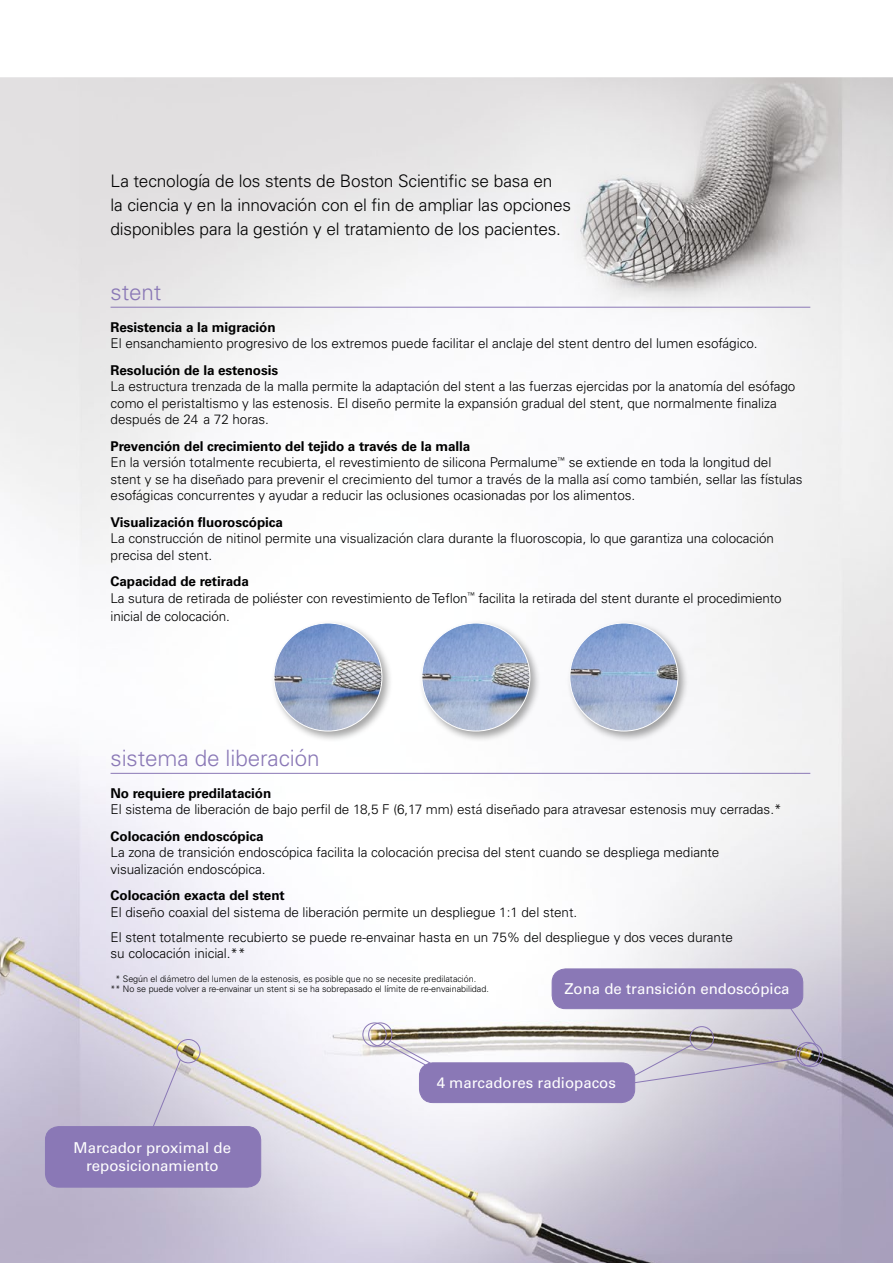
<style>
.page{position:relative;width:893px;height:1263px;background:#fff}
.page>*{position:absolute;margin:0;border:0;box-sizing:border-box;transform-origin:0 0}
.t1{font:300 22.5px "Univers CE";letter-spacing:-.005em;color:#8a78b6}
.t2{font:300 17.25px/24px "Univers CE";letter-spacing:-.01em;color:#000}
.t3{font:15px/18px "Univers";color:#fff;text-align:center}
.t4{font:300 13.5px/16.5px "Univers CE";letter-spacing:-.005em;color:#000}
.t5{font:700 13.5px "Univers CE";letter-spacing:-.005em;color:#000}
.t6{font:300 9px/10.5px "Univers CE";letter-spacing:-.005em;color:#000}
.s1{font-weight:700}
</style>
<div class="page">
<img style="left:0;top:135px;width:893px;height:1128px">
<svg style="left:0;top:77px;width:893px;height:58px;background:#dddbdb"></svg>
<hr style="left:111px;top:307px;width:699px;height:1px;background:#8a78b6">
<hr style="left:111px;top:773px;width:699px;height:1px;background:#8a78b6">
<div style="left:45px;top:1126px;width:216px;height:61px;background:#8a78b6;border-radius:14px"></div>
<div style="left:45px;top:1126px;width:216px;height:61px;border:1px solid #8a78b6;border-radius:14px"></div>
<div style="left:552px;top:969px;width:251px;height:40px;background:#8a78b6;border-radius:14px"></div>
<div style="left:552px;top:968px;width:251px;height:41px;border:1px solid #8a78b6;border-radius:14px"></div>
<div style="left:419px;top:1063px;width:216px;height:39px;background:#8a78b6;border-radius:14px"></div>
<div style="left:419px;top:1062px;width:216px;height:41px;border:1px solid #8a78b6;border-radius:14px"></div>
<div style="left:362px;top:1022px;width:25px;height:25px;border:1px solid #8a78b6;border-radius:50%"></div>
<div style="left:368px;top:1022px;width:24px;height:25px;border:1px solid #8a78b6;border-radius:50%"></div>
<div style="left:796px;top:1042px;width:24px;height:24px;border:1px solid #8a78b6;border-radius:50%"></div>
<div style="left:799px;top:1043px;width:24px;height:24px;border:1px solid #8a78b6;border-radius:50%"></div>
<svg style="left:382px;top:1040px;width:49px;height:26px"></svg>
<div style="left:176px;top:1039px;width:24px;height:24px;border:1px solid #8a78b6;border-radius:50%"></div>
<svg style="left:633px;top:1007px;width:184px;height:76px;background:#beb8c1"></svg>
<div style="left:271px;top:620px;width:123px;height:123px;background:#000;opacity:.35"></div>
<img style="left:274px;top:623px;width:108px;height:108px;border-radius:54px">
<div style="left:419px;top:620px;width:123px;height:123px;background:#000;opacity:.35"></div>
<img style="left:422px;top:623px;width:108px;height:108px;border-radius:54px">
<div style="left:567px;top:620px;width:123px;height:123px;background:#000;opacity:.35"></div>
<img style="left:570px;top:623px;width:108px;height:108px;border-radius:54px">
<svg style="left:152px;top:1059px;width:29px;height:69px;background:#cdc8d9"></svg>
<p class="t2" style="left:111px;top:169px;width:462px">La tecnología de los stents de Boston Scientific se basa en<br>la ciencia y en la innovación con el fin de ampliar las opciones disponibles para la gestión y el tratamiento de los pacientes.</p>
<h1 class="t1" style="left:111px;top:279px;width:52px">stent</h1>
<p class="t5" style="left:111px;top:319px;width:167px">Resistencia a la migración</p>
<p class="t4" style="left:111px;top:335px;width:648px">El ensanchamiento progresivo de los extremos puede facilitar el anclaje del stent dentro del lumen esofágico.</p>
<p class="t5" style="left:111px;top:362px;width:169px">Resolución de la estenosis</p>
<p class="t4" style="left:111px;top:378px;width:686px">La estructura trenzada de la malla permite la adaptación del stent a las fuerzas ejercidas por la anatomía del esófago como el peristaltismo y las estenosis. El diseño permite la expansión gradual del stent, que normalmente finaliza después de 24 a 72 horas.</p>
<p class="t4" style="left:111px;top:438px;width:693px"><span class="s1">Prevención del crecimiento del tejido a través de la malla<br></span>En la versión totalmente recubierta, el revestimiento de silicona Permalume<sup>™</sup> se extiende en toda la longitud del stent y se ha diseñado para prevenir el crecimiento del tumor a través de la malla así como también, sellar las fístulas esofágicas concurrentes y ayudar a reducir las oclusiones ocasionadas por los alimentos.</p>
<p class="t5" style="left:111px;top:514px;width:174px">Visualización fluoroscópica</p>
<p class="t4" style="left:111px;top:530px;width:665px">La construcción de nitinol permite una visualización clara durante la fluoroscopia, lo que garantiza una colocación precisa del stent.</p>
<p class="t4" style="left:111px;top:573px;width:673px"><span class="s1">Capacidad de retirada<br></span>La sutura de retirada de poliéster con revestimiento de Teflon<sup>™</sup> facilita la retirada del stent durante el procedimiento</p>
<p class="t4" style="left:111px;top:608px;width:121px">inicial de colocación.</p>
<h1 class="t1" style="left:111px;top:745px;width:211px">sistema de liberación</h1>
<p class="t5" style="left:111px;top:785px;width:162px">No requiere predilatación</p>
<p class="t4" style="left:111px;top:801px;width:672px">El sistema de liberación de bajo perfil de 18,5 F (6,17 mm) está diseñado para atravesar estenosis muy cerradas.*</p>
<p class="t5" style="left:111px;top:828px;width:155px">Colocación endoscópica</p>
<p class="t4" style="left:111px;top:844px;width:610px">La zona de transición endoscópica facilita la colocación precisa del stent cuando se despliega mediante visualización endoscópica.</p>
<p class="t5" style="left:111px;top:887px;width:176px">Colocación exacta del stent</p>
<p class="t4" style="left:111px;top:900px;width:624px;line-height:25px">El diseño coaxial del sistema de liberación permite un despliegue 1:1 del stent.<br>El stent totalmente recubierto se puede re-envainar hasta en un 75% del despliegue y dos veces durante</p>
<p class="t4" style="left:111px;top:945px;width:136px">su colocación inicial.**</p>
<p class="t6" style="left:111px;top:973px;width:380px;text-indent:5px">* Según el diámetro del lumen de la estenosis, es posible que no se necesite predilatación.<br>** No se puede volver a re-envainar un stent si se ha sobrepasado el límite de re-envainabilidad.</p>
<p class="t3" style="left:564px;top:980px;width:227px">Zona de transición endoscópica</p>
<p class="t3" style="left:74px;top:1139px;width:159px">Marcador proximal de reposicionamiento</p>
<p class="t3" style="left:437px;top:1074px;width:181px">4 marcadores radiopacos</p>
</div>
